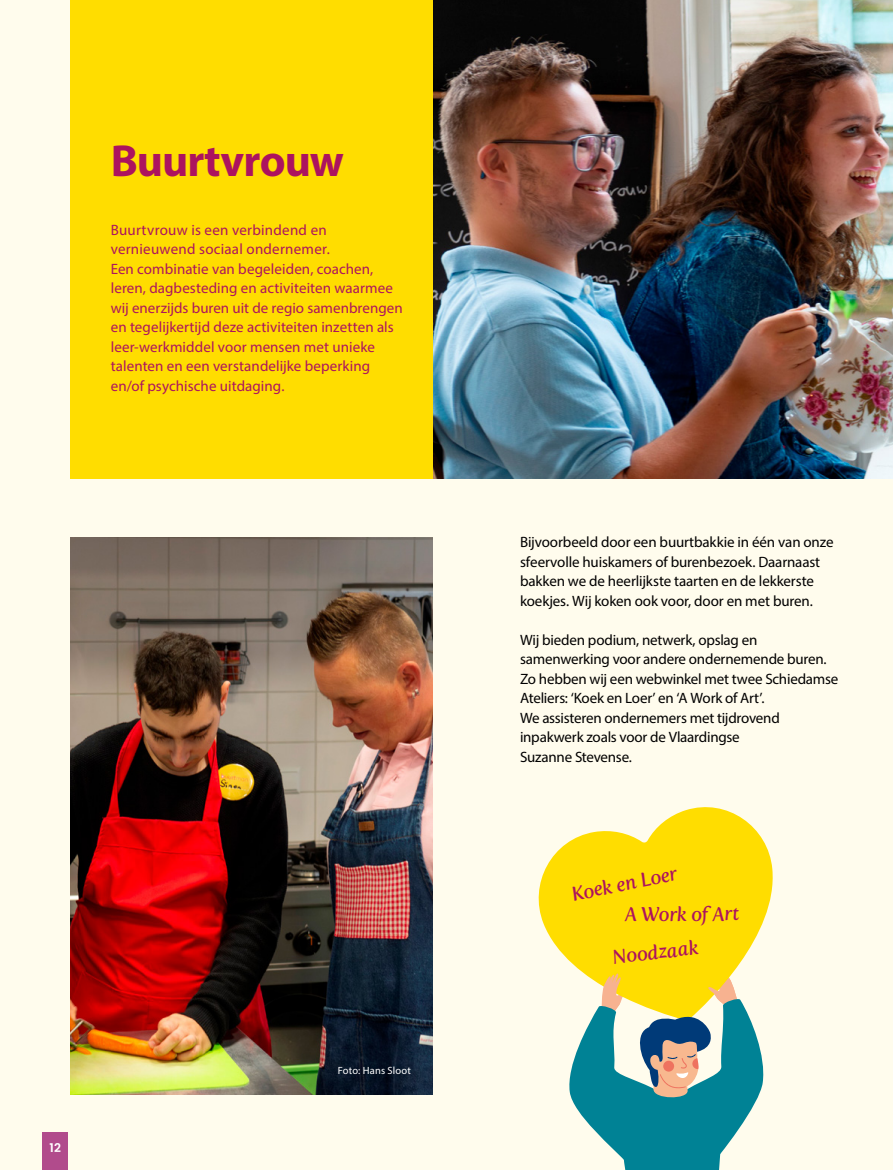
<style>
.page{position:relative;width:893px;height:1170px;background:#fff}
.page>*{position:absolute;margin:0;border:0;box-sizing:border-box;transform-origin:0 0}
.t1{font:700 45px "Myriad Pro";letter-spacing:-.02em;color:#ac135f}
.t2{font:italic 19.65px "Fertigo Pro";letter-spacing:-.03em;color:#ac135f}
.t3{font:15px/19.5px "Myriad Pro";letter-spacing:-.01em;color:#000}
.t4{font:15px/19.5px "Myriad Pro";letter-spacing:.005em;color:#ac135f}
.t5{font:600 12px "Poppins";color:#fff}
.t6{font:10.5px "Myriad Pro";letter-spacing:.015em;color:#fff}
</style>
<div class="page">
<div style="left:0;top:0;width:893px;height:1169px;background:#fffced"></div>
<img style="left:433px;top:0;width:460px;height:479px">
<img style="left:71px;top:537px;width:362px;height:557px">
<div style="left:71px;top:0;width:362px;height:479px;background:#fd0"></div>
<svg style="left:538px;top:807px;width:235px;height:162px;fill:#fd0"></svg>
<svg style="left:569px;top:969px;width:195px;height:200px"></svg>
<div style="left:43px;top:1132px;width:25px;height:37px;background:#b14b8c"></div>
<h1 class="t1" style="left:111px;top:132px;width:235px">Buurtvrouw</h1>
<p class="t4" style="left:111px;top:220px;width:293px">Buurtvrouw is een verbindend en vernieuwend sociaal ondernemer.<br>Een combinatie van begeleiden, coachen, leren, dagbesteding en activiteiten waarmee wij enerzijds buren uit de regio samenbrengen en tegelijkertijd deze activiteiten inzetten als leer-werkmiddel voor mensen met unieke talenten en een verstandelijke beperking en/of psychische uitdaging.</p>
<p class="t5" style="left:50px;top:1140px;width:13px">12</p>
<p class="t6" style="left:338px;top:1063px;width:75px">Foto: Hans Sloot</p>
<p class="t3" style="left:520px;top:532px;width:315px">Bijvoorbeeld door een buurtbakkie in één van onze sfeervolle huiskamers of burenbezoek. Daarnaast bakken we de heerlijkste taarten en de lekkerste koekjes. Wij koken ook voor, door en met buren.</p>
<p class="t3" style="left:520px;top:629px;width:320px">Wij bieden podium, netwerk, opslag en samenwerking voor andere ondernemende buren.<br>Zo hebben wij een webwinkel met twee Schiedamse Ateliers: ‘Koek en Loer’ en ‘A Work of Art’.<br>We assisteren ondernemers met tijdrovend inpakwerk zoals voor de Vlaardingse<br>Suzanne Stevense.</p>
<h2 class="t2" style="left:570px;top:883px;width:109px;rotate:-12deg">Koek en Loer</h2>
<h2 class="t2" style="left:611px;top:945px;width:88px;rotate:-7deg">Noodzaak</h2>
<h2 class="t2" style="left:625px;top:902px;width:117px">A Work of Art</h2>
</div>
